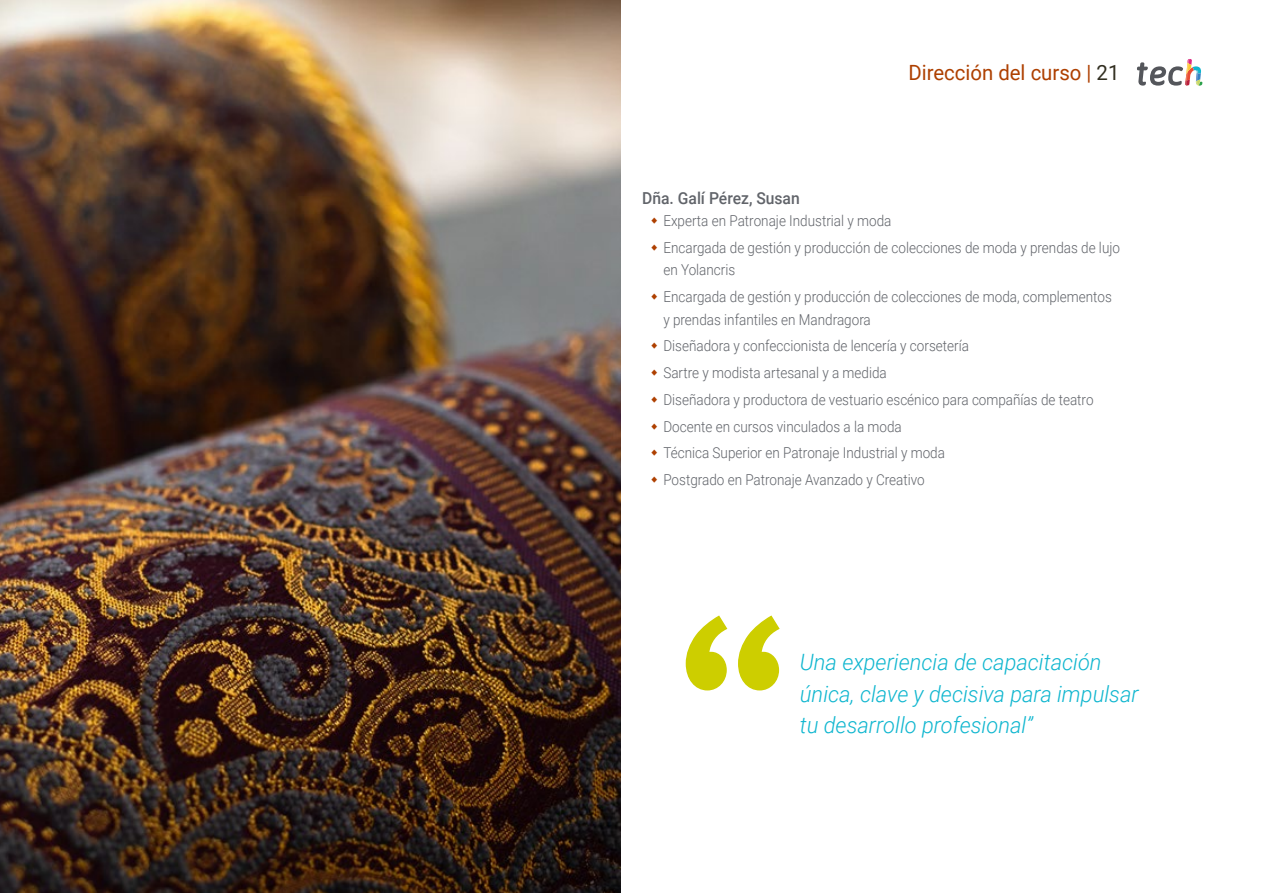
<style>
.page{position:relative;width:1263px;height:893px;background:#fff}
.page>*{position:absolute;margin:0;border:0;box-sizing:border-box;transform-origin:0 0}
.t1{font:italic 300 22.5px/31.5px "Roboto";color:#0fb6cf}
.t2{font:21px "Roboto";color:#ae4000}
.t3{font:500 16.5px "Roboto";color:#61646a;scale:.95 1}
.t4{font:300 15px/26.7px "Roboto";color:#61646a;scale:.9 1}
.s1{color:#312e20}
</style>
<div class="page">
<svg style="left:1137px;top:59px;width:65px;height:27px"></svg>
<img style="left:0;top:0;width:621px;height:893px">
<svg style="left:685px;top:615px;width:95px;height:76px"></svg>
<h2 class="t2" style="left:908px;top:57px;width:213px">Dirección del curso | <span class="s1">21</span></h2>
<p class="t3" style="left:642px;top:186px;width:167px">Dña. Galí Pérez, Susan</p>
<p class="t4" style="left:663px;top:207px;width:509px">Experta en Patronaje Industrial y moda<br>Encargada de gestión y producción de colecciones de moda y prendas de lujo</p>
<p class="t4" style="left:663px;top:256px;width:500px">en Yolancris<br>Encargada de gestión y producción de colecciones de moda, complementos</p>
<p class="t4" style="left:663px;top:305px;width:479px">y prendas infantiles en Mandragora<br>Diseñadora y confeccionista de lencería y corsetería<br>Sartre y modista artesanal y a medida<br>Diseñadora y productora de vestuario escénico para compañías de teatro Docente en cursos vinculados a la moda<br>Técnica Superior en Patronaje Industrial y moda<br>Postgrado en Patronaje Avanzado y Creativo</p>
<h1 class="t1" style="left:800px;top:645px;width:340px">Una experiencia de capacitación única, clave y decisiva para impulsar tu desarrollo profesional”</h1>
</div>
